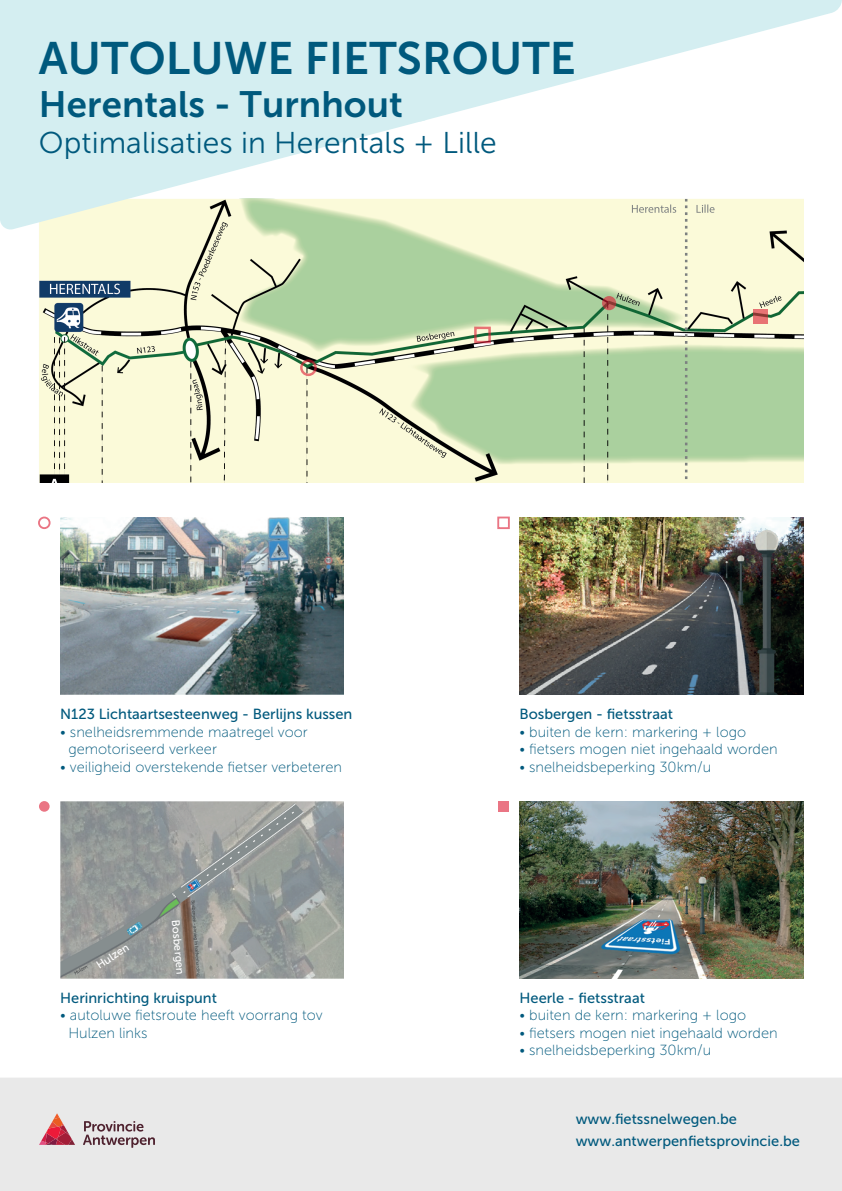
<style>
.page{position:relative;width:842px;height:1191px;background:#fff}
.page>*{position:absolute;margin:0;border:0;box-sizing:border-box;transform-origin:0 0}
.t1{font:45.3px "Museo Sans 700";letter-spacing:.005em;color:#00597d}
.t2{font:36.5px "Museo Sans 700";letter-spacing:.005em;color:#00597d}
.t3{font:30px "Museo Sans 300";letter-spacing:.005em;color:#00597d}
.t4{font:14.6px/17.6px "Museo Sans 100";color:#00597d}
.t5{font:14.6px/22.4px "Museo Sans 500";color:#00597d}
.t6{font:11px "Museo Sans 500";color:#fff}
</style>
<div class="page">
<img style="left:39px;top:198px;width:764px;height:284px">
<svg style="left:753px;top:309px;width:15px;height:14px"></svg>
<img style="left:60px;top:801px;width:284px;height:177px">
<img style="left:519px;top:517px;width:284px;height:177px">
<img style="left:519px;top:801px;width:284px;height:177px">
<svg style="left:425px;top:0;width:417px;height:121px;fill:#d4eef1"></svg>
<svg style="left:0;top:0;width:425px;height:231px;fill:#d4eef1"></svg>
<div style="left:0;top:1078px;width:842px;height:113px;background:#e9e9e9"></div>
<svg style="left:83px;top:1121px;width:72px;height:26px"></svg>
<svg style="left:39px;top:1113px;width:36px;height:31px"></svg>
<div style="left:300px;top:359px;width:17px;height:17px;border:2px solid #dc1a32;border-radius:50%"></div>
<div style="left:38px;top:516px;width:13px;height:13px;border:2px solid #dc1a32;border-radius:50%"></div>
<div style="left:498px;top:801px;width:11px;height:10px;background:#ea7584"></div>
<img style="left:60px;top:517px;width:284px;height:177px">
<div style="left:39px;top:801px;width:11px;height:10px;background:#ea7584;border-radius:50%"></div>
<svg style="left:602px;top:296px;width:14px;height:14px"></svg>
<h1 class="t1" style="left:39px;top:33px;width:538px">AUTOLUWE FIETSROUTE</h1>
<h2 class="t2" style="left:39px;top:84px;width:365px">Herentals - Turnhout</h2>
<h3 class="t3" style="left:39px;top:127px;width:459px">Optimalisaties in Herentals + Lille</h3>
<p class="t5" style="left:60px;top:703px;width:294px">N123 Lichtaartsesteenweg - Berlijns kussen</p>
<p class="t4" style="left:68px;top:723px;width:241px;text-indent:-8px">• snelheidsremmende maatregel voor gemotoriseerd verkeer</p>
<p class="t4" style="left:60px;top:758px;width:283px">• veiligheid overstekende fietser verbeteren</p>
<p class="t6" style="left:94px;top:961px;width:38px;rotate:-33deg">Hulzen</p>
<p class="t6" style="left:182px;top:919px;width:56px;rotate:85deg">Bosbergen</p>
<p class="t5" style="left:60px;top:986px;width:158px">Herinrichting kruispunt</p>
<p class="t4" style="left:68px;top:1006px;width:256px;text-indent:-8px">• autoluwe fietsroute heeft voorrang tov<br>Hulzen links</p>
<p class="t5" style="left:519px;top:703px;width:155px">Bosbergen - fietsstraat</p>
<p class="t4" style="left:519px;top:723px;width:228px">• buiten de kern: markering + logo</p>
<p class="t4" style="left:519px;top:740px;width:260px">• fietsers mogen niet ingehaald worden</p>
<p class="t4" style="left:519px;top:758px;width:193px">• snelheidsbeperking 30km/u</p>
<p class="t5" style="left:519px;top:986px;width:127px">Heerle - fietsstraat</p>
<p class="t4" style="left:519px;top:1006px;width:228px">• buiten de kern: markering + logo</p>
<p class="t4" style="left:519px;top:1024px;width:260px">• fietsers mogen niet ingehaald worden</p>
<p class="t4" style="left:519px;top:1041px;width:193px">• snelheidsbeperking 30km/u</p>
<p class="t5" style="left:576px;top:1107px;width:226px">www.fietssnelwegen.be www.antwerpenfietsprovincie.be</p>
</div>
